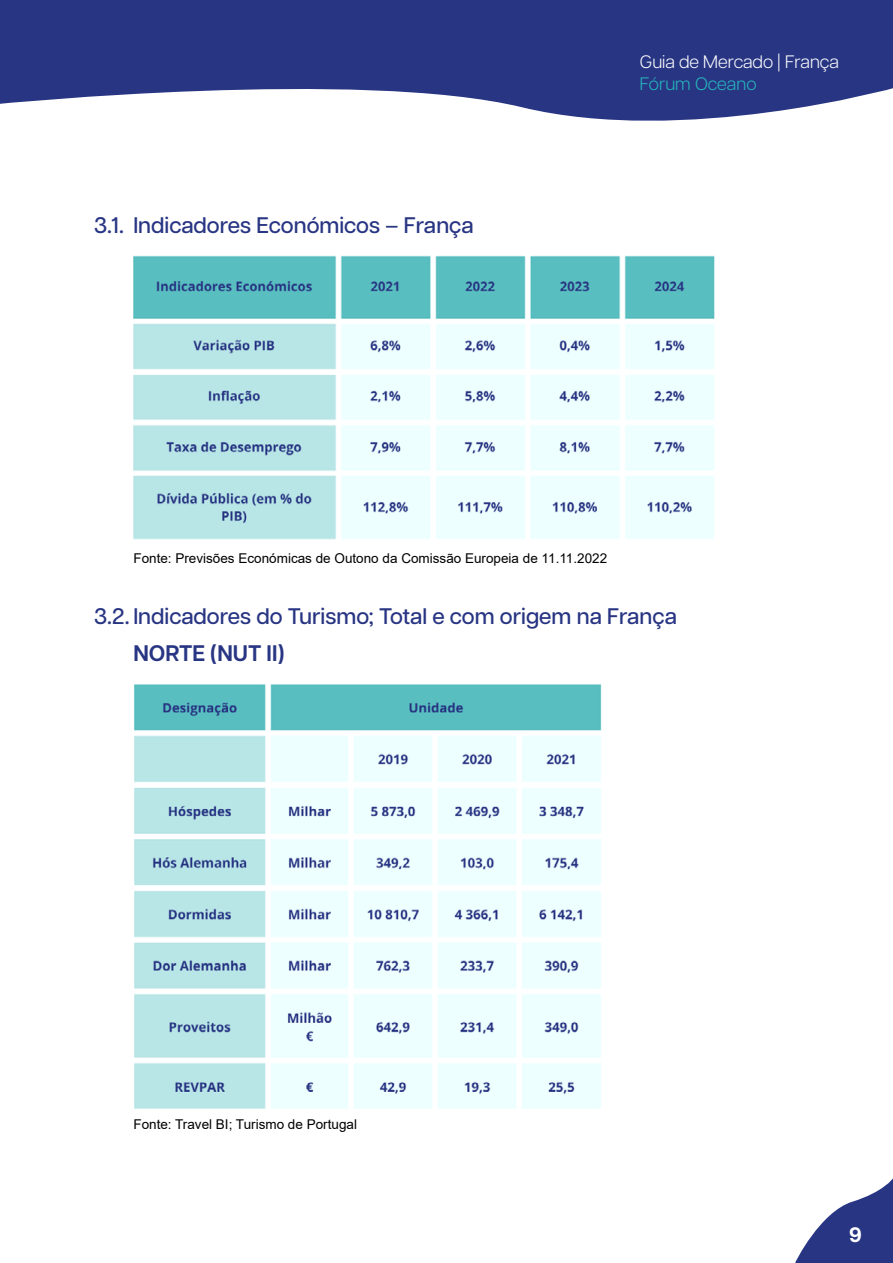
<style>
.page{position:relative;width:893px;height:1263px;background:#fff}
.page>*{position:absolute;margin:0;border:0;box-sizing:border-box;transform-origin:0 0}
.t1{font:500 22.5px "Articulat CF";color:#283583}
.t2{font:600 22.5px "Articulat CF";color:#283583}
.t3{font:700 21px "Articulat CF";color:#fff}
.t4{font:300 18px "Articulat CF";color:#fff}
.t5{font:300 18px "Articulat CF";color:#26b7bd}
.t6{font:13.5px "Arial";color:#000}
</style>
<div class="page">
<svg style="left:795px;top:1178px;width:98px;height:85px"></svg>
<svg style="left:0;top:0;width:893px;height:121px;fill:#283583"></svg>
<img style="left:133px;top:255px;width:582px;height:285px">
<img style="left:134px;top:684px;width:468px;height:425px">
<h1 class="t1" style="left:94px;top:209px;width:381px">3.1. Indicadores Económicos – França</h1>
<h3 class="t4" style="left:640px;top:49px;width:201px">Guia de Mercado | França</h3>
<h3 class="t5" style="left:640px;top:71px;width:118px">Fórum Oceano</h3>
<p class="t6" style="left:133px;top:549px;width:475px">Fonte: Previsões Económicas de Outono da Comissão Europeia de 11.11.2022</p>
<h1 class="t1" style="left:94px;top:599px;width:584px">3.2. Indicadores do Turismo; Total e com origem na França</h1>
<h1 class="t2" style="left:133px;top:636px;width:153px">NORTE (NUT II)</h1>
<p class="t6" style="left:133px;top:1115px;width:225px">Fonte: Travel BI; Turismo de Portugal</p>
<h2 class="t3" style="left:849px;top:1219px;width:14px">9</h2>
</div>
